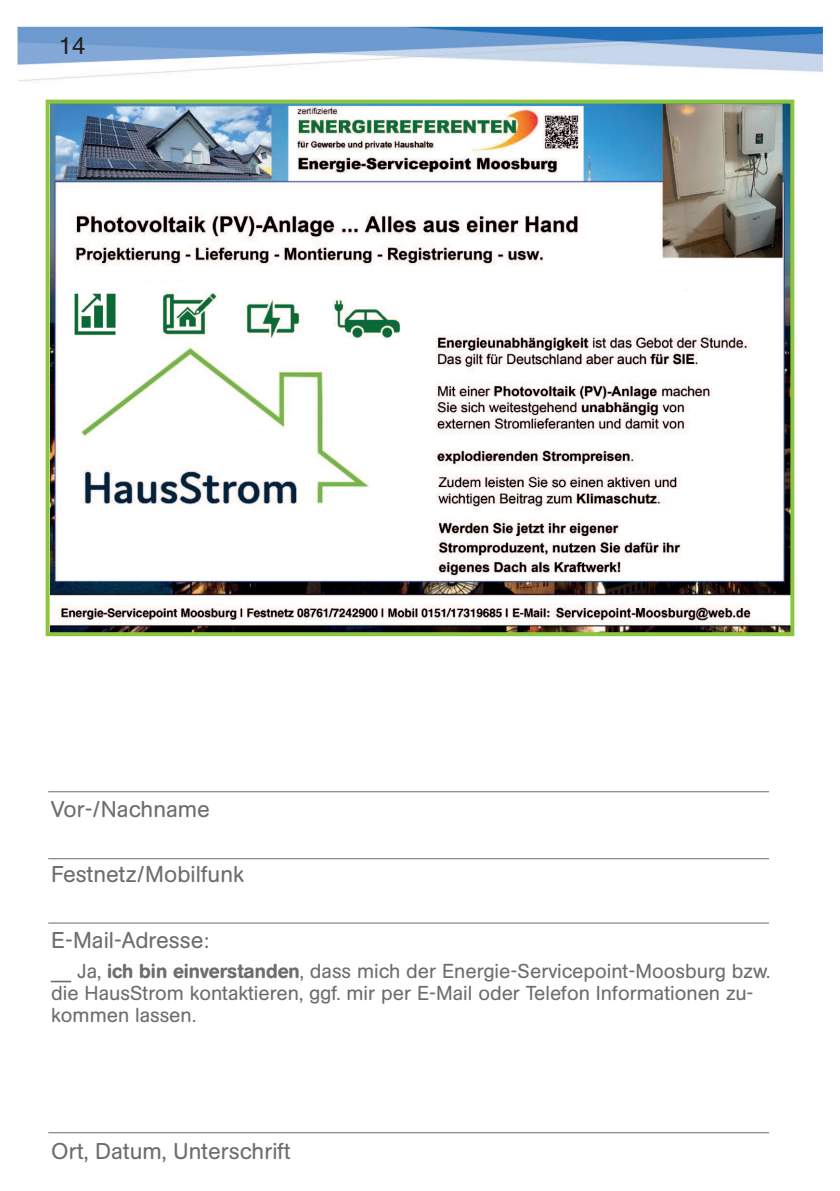
<style>
.page{position:relative;width:840px;height:1191px;background:#fff}
.page>*{position:absolute;margin:0;border:0;box-sizing:border-box;transform-origin:0 0}
.t1{font:24px "Helvetica";color:#231f20}
.t2{font:22.6px "AG Buch Rounded BQ";color:#6c6d70}
.t3{font:20px/22px "AG Buch Rounded BQ";color:#6c6d70}
.s1{font-weight:500}
</style>
<div class="page">
<img style="left:17px;top:26px;width:805px;height:57px">
<img style="left:51px;top:105px;width:737px;height:526px">
<div style="left:59px;top:283px;width:357px;height:63px;background:#fff"></div>
<img style="left:74px;top:293px;width:42px;height:43px">
<img style="left:162px;top:292px;width:55px;height:45px">
<img style="left:244px;top:299px;width:59px;height:39px">
<img style="left:332px;top:299px;width:69px;height:40px">
<hr style="left:48px;top:791px;width:720px;height:1px;background:#6c6d70">
<hr style="left:48px;top:858px;width:720px;height:1px;background:#6c6d70">
<hr style="left:48px;top:922px;width:720px;height:1px;background:#6c6d70">
<hr style="left:48px;top:1132px;width:720px;height:1px;background:#6c6d70">
<div style="left:46px;top:100px;width:747px;height:536px;border:4px solid #8bc63e"></div>
<p class="t1" style="left:59px;top:31px;width:28px">14</p>
<p class="t2" style="left:51px;top:796px;width:160px">Vor-/Nachname</p>
<p class="t2" style="left:51px;top:861px;width:194px">Festnetz/Mobilfunk</p>
<p class="t2" style="left:51px;top:928px;width:159px">E-Mail-Adresse:</p>
<p class="t3" style="left:51px;top:960px;width:720px">__ Ja, <span class="s1">ich bin einverstanden</span>, dass mich der Energie-Servicepoint-Moosburg bzw. die HausStrom kontaktieren, ggf. mir per E-Mail oder Telefon Informationen zu&shy;kommen lassen.</p>
<p class="t2" style="left:51px;top:1138px;width:241px">Ort, Datum, Unterschrift</p>
</div>
